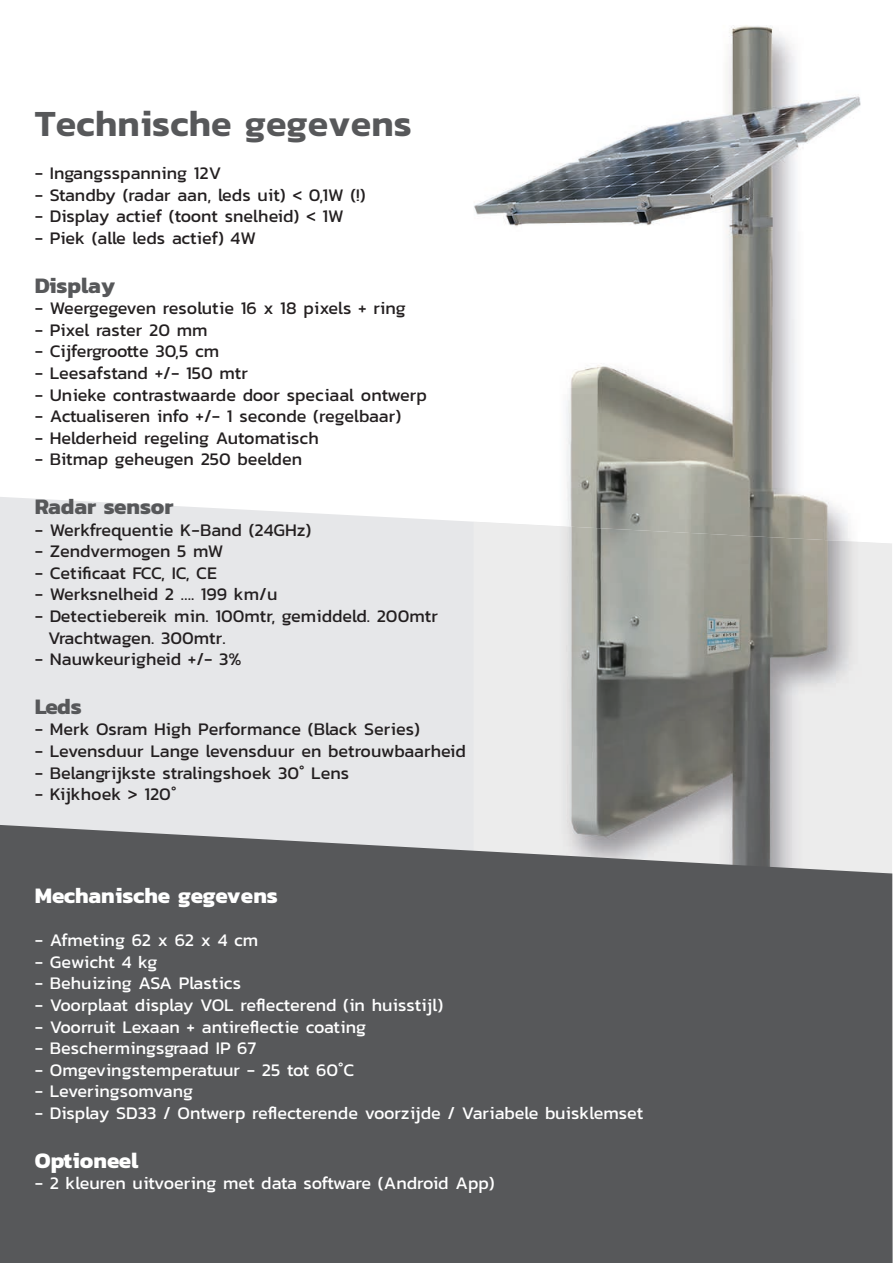
<style>
.page{position:relative;width:893px;height:1263px;background:#fff}
.page>*{position:absolute;margin:0;border:0;box-sizing:border-box;transform-origin:0 0}
.t1{font:600 37.5px "Kanit";color:#57585a}
.t2{font:700 22.5px "Kanit";color:#fff}
.t3{font:700 22.5px "Kanit";color:#57585a}
.t4{font:18px/21.6px "Kanit";color:#231f20}
.t5{font:18px "Kanit";color:#fff}
.t6{font:18px "Kanit";letter-spacing:-.025em;color:#231f20}
</style>
<div class="page">
<div style="left:0;top:497px;width:473px;height:328px;background:#e6e7e9"></div>
<img style="left:474px;top:25px;width:387px;height:497px">
<img style="left:473px;top:522px;width:419px;height:303px">
<div style="left:0;top:825px;width:893px;height:438px;background:#57585a"></div>
<h1 class="t1" style="left:35px;top:95px;width:378px">Technische gegevens</h1>
<p class="t4" style="left:35px;top:162px;width:188px">- Ingangsspanning 12V</p>
<p class="t4" style="left:35px;top:184px;width:333px">- Standby (radar aan, leds uit) &lt; 0,1W (!)</p>
<p class="t4" style="left:35px;top:205px;width:311px">- Display actief (toont snelheid) &lt; 1W</p>
<p class="t4" style="left:35px;top:227px;width:223px">- Piek (alle leds actief) 4W</p>
<p class="t3" style="left:35px;top:268px;width:82px">Display</p>
<p class="t4" style="left:35px;top:297px;width:373px">- Weergegeven resolutie 16 x 18 pixels + ring</p>
<p class="t4" style="left:35px;top:319px;width:174px">- Pixel raster 20 mm</p>
<p class="t6" style="left:35px;top:338px;width:186px">- Cijfergrootte 30,5 cm</p>
<p class="t4" style="left:35px;top:362px;width:215px">- Leesafstand +/- 150 mtr</p>
<p class="t4" style="left:35px;top:383px;width:394px">- Unieke contrastwaarde door speciaal ontwerp</p>
<p class="t4" style="left:35px;top:405px;width:368px">- Actualiseren info +/- 1 seconde (regelbaar)</p>
<p class="t4" style="left:35px;top:427px;width:286px">- Helderheid regeling Automatisch</p>
<p class="t4" style="left:35px;top:448px;width:269px">- Bitmap geheugen 250 beelden</p>
<p class="t3" style="left:35px;top:489px;width:140px">Radar sensor</p>
<p class="t4" style="left:35px;top:518px;width:278px">- Werkfrequentie K-Band (24GHz)</p>
<p class="t4" style="left:35px;top:540px;width:190px">- Zendvermogen 5 mW</p>
<p class="t4" style="left:35px;top:562px;width:184px">- Cetificaat FCC, IC, CE</p>
<p class="t4" style="left:35px;top:583px;width:244px">- Werksnelheid 2 …. 199 km/u</p>
<p class="t4" style="left:48px;top:605px;width:391px;text-indent:-13px">- Detectiebereik min. 100mtr, gemiddeld. 200mtr<br>Vrachtwagen. 300mtr.</p>
<p class="t4" style="left:35px;top:648px;width:208px">- Nauwkeurigheid +/- 3%</p>
<p class="t3" style="left:35px;top:689px;width:49px">Leds</p>
<p class="t4" style="left:35px;top:718px;width:387px">- Merk Osram High Performance (Black Series)</p>
<p class="t4" style="left:35px;top:740px;width:433px">- Levensduur Lange levensduur en betrouwbaarheid</p>
<p class="t4" style="left:35px;top:761px;width:316px">- Belangrijkste stralingshoek 30˚ Lens</p>
<p class="t4" style="left:35px;top:783px;width:143px">- Kijkhoek &gt; 120˚</p>
<p class="t2" style="left:35px;top:878px;width:245px">Mechanische gegevens</p>
<p class="t5" style="left:35px;top:927px;width:225px">- Afmeting 62 x 62 x 4 cm</p>
<p class="t5" style="left:35px;top:949px;width:124px">- Gewicht 4 kg</p>
<p class="t5" style="left:35px;top:970px;width:208px">- Behuizing ASA Plastics</p>
<p class="t5" style="left:35px;top:992px;width:410px">- Voorplaat display VOL reflecterend (in huisstijl)</p>
<p class="t5" style="left:35px;top:1013px;width:333px">- Voorruit Lexaan + antireflectie coating</p>
<p class="t5" style="left:35px;top:1035px;width:223px">- Beschermingsgraad IP 67</p>
<p class="t5" style="left:35px;top:1057px;width:321px">- Omgevingstemperatuur - 25 tot 60˚C</p>
<p class="t5" style="left:35px;top:1078px;width:160px">- Leveringsomvang</p>
<p class="t5" style="left:35px;top:1100px;width:610px">- Display SD33 / Ontwerp reflecterende voorzijde / Variabele buisklemset</p>
<p class="t2" style="left:35px;top:1142px;width:105px">Optioneel</p>
<p class="t5" style="left:35px;top:1170px;width:462px">- 2 kleuren uitvoering met data software (Android App)</p>
</div>
